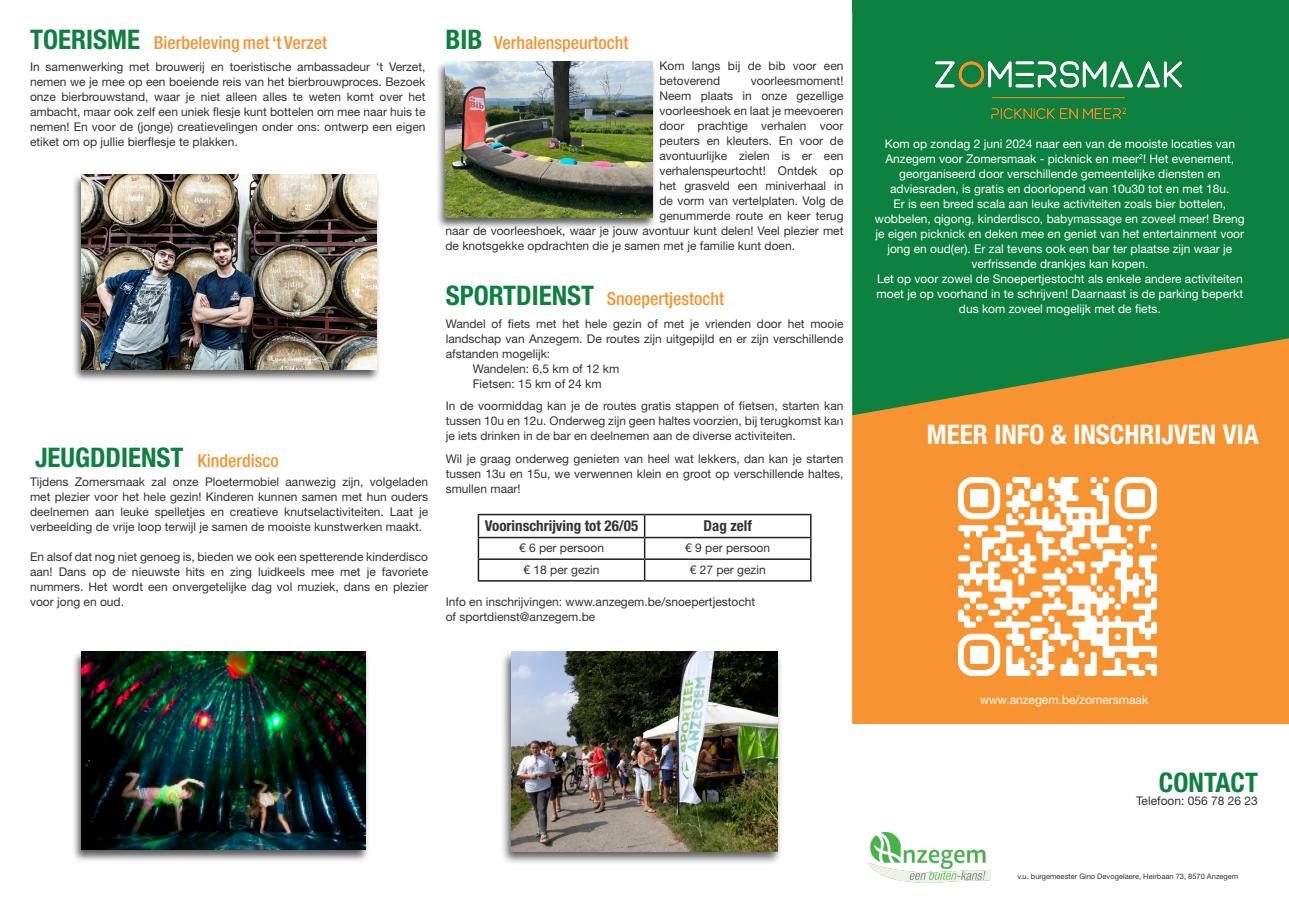
<style>
.page{position:relative;width:1289px;height:919px;background:#fff}
.page>*{position:absolute;margin:0;border:0;box-sizing:border-box;transform-origin:0 0}
.Titels{font:700 condensed 27px "Helvetica Neue LT Std";color:#0d8140}
.Titels-2{font:700 condensed 27px "Helvetica Neue LT Std";color:#fff}
.Ondertitels{font:500 condensed 18px "Helvetica Neue LT Std";color:#f79330}
.Standaardtekst{font:700 condensed 15px "Helvetica Neue LT Std";color:#333233}
.Standaardtekst-2{font:12px/15px "Helvetica Neue LT Std";color:#333233;text-align:justify}
.Standaardtekst-3{font:12px/15px "Helvetica Neue LT Std";color:#fff;text-align:center}
.Standaardtekst-4{font:7.5px "Helvetica Neue LT Std";color:#333233}
</style>
<div class="page">
<div style="left:852px;top:0;width:436px;height:417px;background:#0d8140"></div>
<img style="left:935px;top:62px;width:246px;height:56px">
<svg style="left:852px;top:338px;width:436px;height:81px;fill:#f79330"></svg>
<div style="left:847px;top:419px;width:441px;height:305px;background:#f79330"></div>
<img style="left:958px;top:477px;width:198px;height:198px">
<img style="left:869px;top:831px;width:121px;height:52px">
<hr style="left:477px;top:513px;width:167px;height:2px;background:#231f20">
<hr style="left:477px;top:515px;width:2px;height:21px;background:#231f20">
<hr style="left:644px;top:513px;width:167px;height:2px;background:#231f20">
<hr style="left:477px;top:536px;width:167px;height:2px;background:#231f20">
<hr style="left:477px;top:538px;width:2px;height:20px;background:#231f20">
<hr style="left:644px;top:536px;width:167px;height:2px;background:#231f20">
<hr style="left:477px;top:558px;width:167px;height:2px;background:#231f20">
<hr style="left:477px;top:560px;width:2px;height:20px;background:#231f20">
<hr style="left:644px;top:558px;width:167px;height:2px;background:#231f20">
<svg style="left:644px;top:515px;width:1px;height:65px"></svg>
<svg style="left:810px;top:515px;width:1px;height:65px"></svg>
<hr style="left:477px;top:580px;width:167px;height:1px;background:#231f20">
<hr style="left:644px;top:580px;width:167px;height:1px;background:#231f20">
<div style="left:500px;top:650px;width:282px;height:215px;background:#333233;opacity:.8"></div>
<img style="left:511px;top:652px;width:266px;height:199px">
<div style="left:72px;top:173px;width:309px;height:209px;background:#333233;opacity:.8"></div>
<img style="left:81px;top:174px;width:295px;height:195px">
<div style="left:72px;top:651px;width:298px;height:211px;background:#333233;opacity:.8"></div>
<img style="left:81px;top:652px;width:285px;height:197px">
<div style="left:436px;top:61px;width:221px;height:169px;background:#333233;opacity:.8"></div>
<img style="left:446px;top:62px;width:206px;height:155px">
<div style="left:844px;top:13px;width:8px;height:893px;background:#fff"></div>
<p class="Titels" style="left:30px;top:23px;width:111px">TOERISME</p>
<p class="Standaardtekst-2" style="left:30px;top:59px;width:397px">In samenwerking met brouwerij en toeristische ambassadeur ‘t Verzet, nemen we je mee op een boeiende reis van het bierbrouwproces. Bezoek onze bierbrouwstand, waar je niet alleen alles te weten komt over het ambacht, maar ook zelf een uniek flesje kunt bottelen om mee naar huis te nemen! En voor de (jonge) creatievelingen onder ons: ontwerp een eigen etiket om op jullie bierflesje te plakken.</p>
<p class="Ondertitels" style="left:154px;top:32px;width:175px">Bierbeleving met ‘t Verzet</p>
<p class="Titels" style="left:35px;top:441px;width:150px">JEUGDDIENST</p>
<p class="Ondertitels" style="left:197px;top:450px;width:83px">Kinderdisco</p>
<p class="Standaardtekst-2" style="left:30px;top:474px;width:399px">Tijdens Zomersmaak zal onze Ploetermobiel aanwezig zijn, volgeladen met plezier voor het hele gezin! Kinderen kunnen samen met hun ouders deelnemen aan leuke spelletjes en creatieve knutselactiviteiten. Laat je verbeelding de vrije loop terwijl je samen de mooiste kunstwerken maakt.</p>
<p class="Standaardtekst-2" style="left:30px;top:549px;width:399px">En alsof dat nog niet genoeg is, bieden we ook een spetterende kinderdisco aan! Dans op de nieuwste hits en zing luidkeels mee met je favoriete nummers. Het wordt een onvergetelijke dag vol muziek, dans en plezier voor jong en oud.</p>
<p class="Titels" style="left:445px;top:23px;width:38px">BIB</p>
<p class="Ondertitels" style="left:494px;top:32px;width:136px">Verhalenspeurtocht</p>
<p class="Standaardtekst-2" style="left:659px;top:58px;width:185px">Kom langs bij de bib voor een betoverend</p>
<p class="Standaardtekst-2" style="left:750px;top:73px;width:94px">voorleesmoment!</p>
<p class="Standaardtekst-2" style="left:659px;top:88px;width:185px">Neem plaats in onze gezellige</p>
<p class="Standaardtekst-2" style="left:659px;top:103px;width:185px">voorleeshoek en laat je meevoeren</p>
<p class="Standaardtekst-2" style="left:659px;top:118px;width:185px">door prachtige verhalen voor</p>
<p class="Standaardtekst-2" style="left:659px;top:133px;width:185px">peuters en kleuters. En voor de</p>
<p class="Standaardtekst-2" style="left:659px;top:148px;width:185px">avontuurlijke zielen is er een</p>
<p class="Standaardtekst-2" style="left:659px;top:163px;width:185px">verhalenspeurtocht! Ontdek op</p>
<p class="Standaardtekst-2" style="left:659px;top:178px;width:185px">het grasveld een miniverhaal in</p>
<p class="Standaardtekst-2" style="left:659px;top:193px;width:185px">de vorm van vertelplaten. Volg de</p>
<p class="Standaardtekst-2" style="left:659px;top:208px;width:185px">genummerde route en keer terug</p>
<p class="Standaardtekst-2" style="left:445px;top:223px;width:399px">naar de voorleeshoek, waar je jouw avontuur kunt delen! Veel plezier met</p>
<p class="Standaardtekst-2" style="left:445px;top:238px;width:351px">de knotsgekke opdrachten die je samen met je familie kunt doen.</p>
<p class="Titels" style="left:446px;top:279px;width:150px">SPORTDIENST</p>
<p class="Ondertitels" style="left:607px;top:288px;width:119px">Snoepertjestocht</p>
<p class="Standaardtekst-2" style="left:445px;top:316px;width:399px">Wandel of fiets met het hele gezin of met je vrienden door het mooie landschap van Anzegem. De routes zijn uitgepijld en er zijn verschillende afstanden mogelijk:</p>
<p class="Standaardtekst-2" style="left:472px;top:361px;width:148px">Wandelen: 6,5 km of 12 km</p>
<p class="Standaardtekst-2" style="left:472px;top:376px;width:130px">Fietsen: 15 km of 24 km</p>
<p class="Standaardtekst-2" style="left:445px;top:398px;width:399px">In de voormiddag kan je de routes gratis stappen of fietsen, starten kan tussen 10u en 12u. Onderweg zijn geen haltes voorzien, bij terugkomst kan je iets drinken in de bar en deelnemen aan de diverse activiteiten.</p>
<p class="Standaardtekst-2" style="left:445px;top:451px;width:399px">Wil je graag onderweg genieten van heel wat lekkers, dan kan je starten tussen 13u en 15u, we verwennen klein en groot op verschillende haltes, smullen maar!</p>
<p class="Standaardtekst" style="left:484px;top:517px;width:155px">Voorinschrijving tot 26/05</p>
<p class="Standaardtekst" style="left:703px;top:517px;width:50px">Dag zelf</p>
<p class="Standaardtekst-2" style="left:519px;top:540px;width:86px">€ 6 per persoon</p>
<p class="Standaardtekst-2" style="left:685px;top:540px;width:86px">€ 9 per persoon</p>
<p class="Standaardtekst-2" style="left:523px;top:561px;width:78px">€ 18 per gezin</p>
<p class="Standaardtekst-2" style="left:689px;top:561px;width:78px">€ 27 per gezin</p>
<p class="Standaardtekst-2" style="left:445px;top:593px;width:311px">Info en inschrijvingen: www.anzegem.be/snoepertjestocht</p>
<p class="Standaardtekst-2" style="left:445px;top:608px;width:151px">of sportdienst@anzegem.be</p>
<p class="Standaardtekst-3" style="left:875px;top:136px;width:371px">Kom op zondag 2 juni 2024 naar een van de mooiste locaties van Anzegem voor Zomersmaak - picknick en meer<sup>2</sup>! Het evenement, georganiseerd door verschillende gemeentelijke diensten en adviesraden, is gratis en doorlopend van 10u30 tot en met 18u.<br>Er is een breed scala aan leuke activiteiten zoals bier bottelen, wobbelen, qigong, kinderdisco, babymassage en zoveel meer! Breng je eigen picknick en deken mee en geniet van het entertainment voor jong en oud(er). Er zal tevens ook een bar ter plaatse zijn waar je verfrissende drankjes kan kopen.</p>
<p class="Standaardtekst-3" style="left:876px;top:271px;width:368px">Let op voor zowel de Snoepertjestocht als enkele andere activiteiten moet je op voorhand in te schrijven! Daarnaast is de parking beperkt dus kom zoveel mogelijk met de fiets.</p>
<p class="Titels-2" style="left:926px;top:418px;width:333px">MEER INFO &amp; INSCHRIJVEN VIA</p>
<p class="Standaardtekst-3" style="left:979px;top:692px;width:170px">www.anzegem.be/zomersmaak</p>
<p class="Titels" style="left:1158px;top:766px;width:100px">CONTACT</p>
<p class="Standaardtekst-2" style="left:1136px;top:793px;width:123px">Telefoon: 056 78 26 23</p>
<p class="Standaardtekst-4" style="left:1017px;top:871px;width:222px">v.u. burgemeester Gino Devogelaere, Heirbaan 73, 8570 Anzegem</p>
</div>
